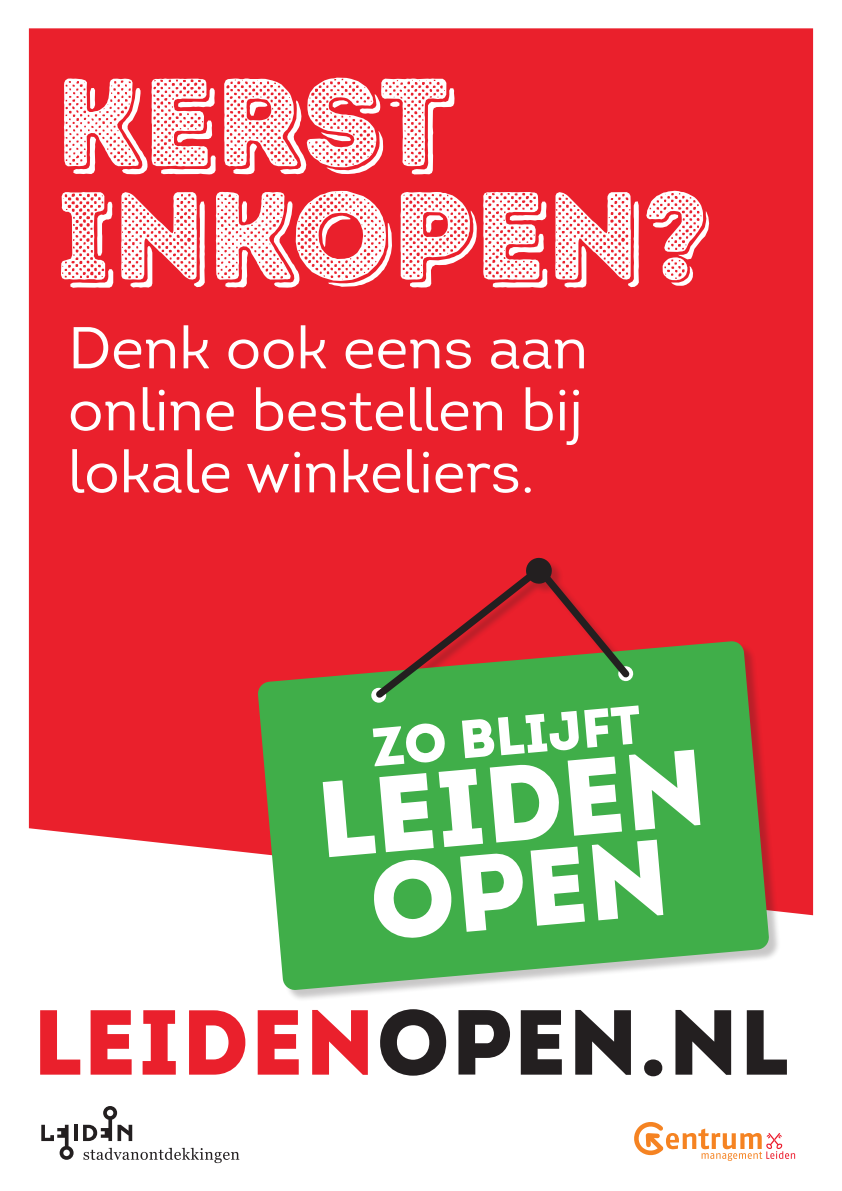
<style>
.page{position:relative;width:842px;height:1191px;background:#fff}
.page>*{position:absolute;margin:0;border:0;box-sizing:border-box;transform-origin:0 0}
.t1{font:124.5px/113.3px "Intro Rust H1 Base Shade";letter-spacing:.005em;color:#fff}
.t2{font:900 107.6px/86.4px "Intro";color:#fff;text-align:center}
.t3{font:900 92px "Intro";letter-spacing:.02em;color:#231f20}
.t4{font:58.9px/62px "Intro";color:#fff;text-align:justify}
.t5{font:900 53.8px "Intro";color:#fff}
.s1{color:#ea202c}
</style>
<div class="page">
<div style="left:29px;top:28px;width:784px;height:887px;background:#ea202c"></div>
<svg style="left:634px;top:1122px;width:161px;height:38px"></svg>
<hr style="left:74px;top:1124px;width:4px;height:17px;background:#231f20">
<svg style="left:41px;top:1124px;width:33px;height:35px"></svg>
<svg style="left:83px;top:1106px;width:49px;height:35px"></svg>
<svg style="left:84px;top:1147px;width:155px;height:16px"></svg>
<div style="left:260px;top:559px;width:521px;height:443px;background:#231f20;opacity:.25"></div>
<svg style="left:257px;top:641px;width:512px;height:349px;background:#57aa54"></svg>
<svg style="left:371px;top:557px;width:265px;height:146px;background:#ac4633"></svg>
<h1 class="t1" style="left:55px;top:71px;width:655px">KERST<br>INKOPEN?</h1>
<p class="t4" style="left:68px;top:317px;width:521px">Denk ook eens aan online bestellen bij lokale winkeliers.</p>
<p class="t5" style="left:369px;top:712px;width:272px;rotate:-5deg">ZO BLIJFT</p>
<h2 class="t2" style="left:314px;top:775px;width:390px;rotate:-5deg">LEIDEN<br>OPEN</h2>
<h3 class="t3" style="left:33px;top:981px;width:757px"><span class="s1">LEIDEN</span>OPEN.NL</h3>
</div>
